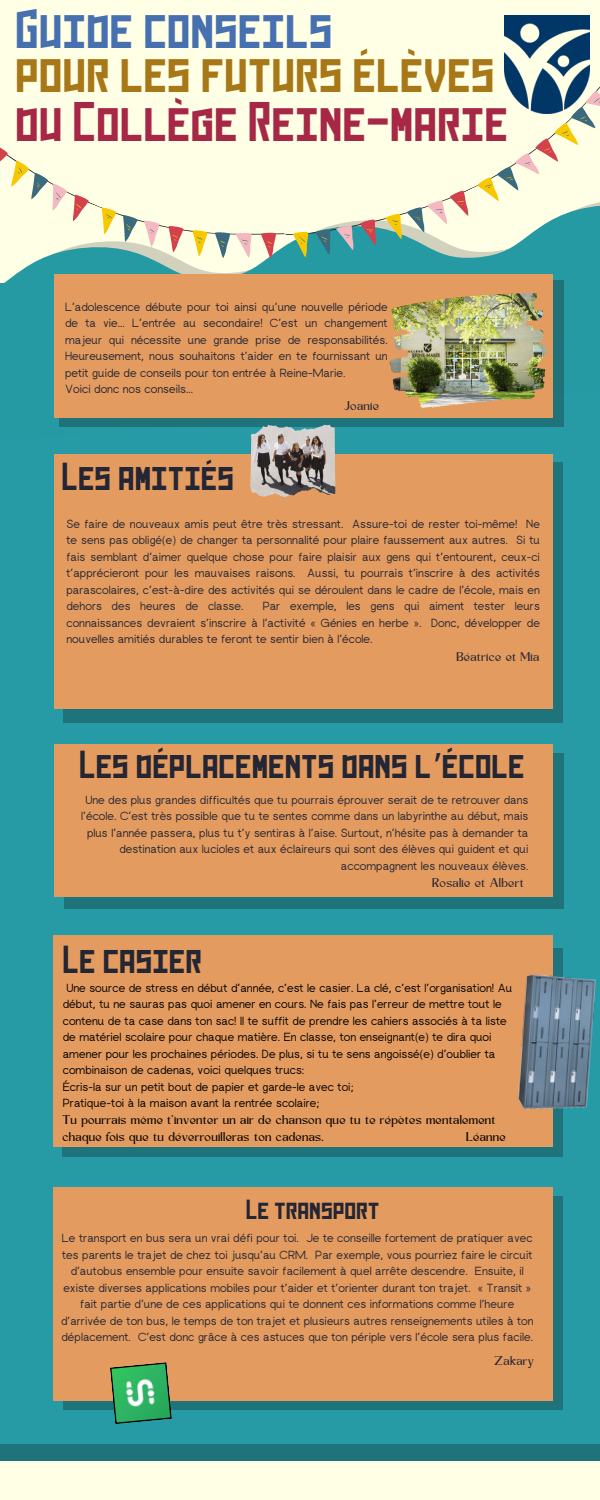
<style>
.page{position:relative;width:600px;height:1500px;background:#269aa5}
.page>*{position:absolute;margin:0;border:0;box-sizing:border-box;transform-origin:0 0}
.t1{font:48.8px "Istruktura";color:#a62746}
.t2{font:48.8px "Istruktura";color:#a87717}
.t3{font:48.8px "Istruktura";color:#4770b0}
.t4{font:34.2px "Istruktura";color:#242634}
.t5{font:24.2px "Istruktura";color:#242634}
.t6{font:11.8px/16.5px "rugratssans";color:#242634;text-align:justify}
.t7{font:11.8px/16.5px "rugratssans";color:#000}
.t8{font:11.8px/16.5px "Kingred Serif";color:#000}
.t9{font:11.8px "Kingred Serif";color:#242634}
.s1{font-family:"Noto Sans Gurmukhi"}
</style>
<div class="page">
<div style="left:0;top:0;width:600px;height:301px;background:#ffffe6"></div>
<div style="left:64px;top:753px;width:499px;height:156px;background:#1f737a"></div>
<div style="left:54px;top:744px;width:498px;height:153px;background:#e49b5f"></div>
<svg style="left:64px;top:463px;width:499px;height:260px;background:#2d7578"></svg>
<div style="left:54px;top:454px;width:498px;height:254px;background:#e49b5f"></div>
<div style="left:0;top:1444px;width:600px;height:48px;background:#1f737a"></div>
<div style="left:0;top:1461px;width:600px;height:39px;background:#ffffe6"></div>
<svg style="left:0;top:272px;width:600px;height:182px"></svg>
<div style="left:63px;top:949px;width:500px;height:208px;background:linear-gradient(to right,#1f737a,#1f737a)"></div>
<div style="left:53px;top:935px;width:499px;height:211px;background:#e49b5f"></div>
<svg style="left:0;top:233px;width:285px;height:43px;fill:#259aa2"></svg>
<svg style="left:0;top:147px;width:281px;height:112px"></svg>
<svg style="left:284px;top:65px;width:316px;height:207px;fill:#259aa2"></svg>
<svg style="left:292px;top:69px;width:308px;height:189px"></svg>
<img style="left:504px;top:16px;width:85px;height:97px">
<svg style="left:59px;top:281px;width:504px;height:146px;background:#327776"></svg>
<img style="left:54px;top:274px;width:498px;height:143px">
<img style="left:518px;top:972px;width:78px;height:145px">
<div style="left:64px;top:1196px;width:499px;height:213px;background:#1f737a"></div>
<div style="left:53px;top:1187px;width:499px;height:214px;background:#e49b5f"></div>
<img style="left:524px;top:299px;width:23px;height:51px">
<img style="left:270px;top:425px;width:65px;height:64px">
<svg style="left:110px;top:1362px;width:62px;height:62px"></svg>
<p class="t3" style="left:17px;top:9px;width:319px">Guide conseils</p>
<p class="t2" style="left:17px;top:53px;width:481px">pour les futurs élèves</p>
<p class="t1" style="left:17px;top:102px;width:494px">du Collège Reine-marie</p>
<p class="t6" style="left:65px;top:299px;width:324px">L’adolescence débute pour toi ainsi qu’une nouvelle période de ta vie... L’entrée au secondaire! C’est un changement majeur qui nécessite une grande prise de responsabilités.<br>Heureusement, nous souhaitons t’aider en te fournissant un petit guide de conseils pour ton entrée à Reine-Marie.</p>
<p class="t6" style="left:65px;top:382px;width:130px">Voici donc nos conseils...</p>
<h2 class="t9" style="left:344px;top:402px;width:37px">Joanie</h2>
<h1 class="t4" style="left:63px;top:463px;width:174px">Les amitiés</h1>
<p class="t6" style="left:66px;top:517px;width:475px">Se faire de nouveaux amis peut être très stressant. Assure-toi de rester toi-même! Ne te sens pas obligé(e) de changer ta personnalité pour plaire faussement aux autres. Si tu fais semblant d’aimer quelque chose pour faire plaisir aux gens qui t’entourent, ceux-ci t’apprécieront pour les mauvaises raisons. Aussi, tu pourrais t’inscrire à des activités parascolaires, c’est-à-dire des activités qui se déroulent dans le cadre de l’école, mais en dehors des heures de classe.</p>
<p class="t6" style="left:66px;top:599px;width:475px;text-indent:196px">Par exemple, les gens qui aiment tester leurs connaissances devraient s’inscrire à l’activité « Génies en herbe ». Donc, développer de nouvelles amitiés durables te feront te sentir bien à l’école.</p>
<p class="t9" style="left:457px;top:652px;width:85px">Béatrice et Mia</p>
<p class="t4" style="left:80px;top:751px;width:447px">Les déplacements dans l<span class="s1">’</span>école</p>
<p class="t6" style="left:81px;top:793px;width:449px;text-align:right">Une des plus grandes difficultés que tu pourrais éprouver serait de te retrouver dans l’école. C’est très possible que tu te sentes comme dans un labyrinthe au début, mais plus l’année passera, plus tu t’y sentiras à l’aise. Surtout, n’hésite pas à demander ta destination aux lucioles et aux éclaireurs qui sont des élèves qui guident et qui accompagnent les nouveaux élèves.</p>
<p class="t9" style="left:432px;top:878px;width:93px">Rosalie et Albert</p>
<p class="t4" style="left:64px;top:946px;width:141px">Le casier</p>
<p class="t7" style="left:63px;top:980px;width:451px">Une source de stress en début d’année, c’est le casier. La clé, c’est l’organisation! Au début, tu ne sauras pas quoi amener en cours. Ne fais pas l’erreur de mettre tout le contenu de ta case dans ton sac! Il te suffit de prendre les cahiers associés à ta liste de matériel scolaire pour chaque matière. En classe, ton enseignant(e) te dira quoi amener pour les prochaines périodes. De plus, si tu te sens angoissé(e) d’oublier ta combinaison de cadenas, voici quelques trucs:</p>
<p class="t7" style="left:63px;top:1079px;width:292px">Écris-la sur un petit bout de papier et garde-le avec toi;</p>
<h2 class="t7" style="left:63px;top:1096px;width:258px">Pratique-toi à la maison avant la rentrée scolaire;</h2>
<p class="t8" style="left:63px;top:1113px;width:435px">Tu pourrais même t’inventer un air de chanson que tu te répètes mentalement chaque fois que tu déverrouilleras ton cadenas.</p>
<p class="t8" style="left:467px;top:1130px;width:41px">Léanne</p>
<p class="t5" style="left:247px;top:1200px;width:135px">Le transport</p>
<h3 class="t6" style="left:61px;top:1231px;width:474px;text-align:center">Le transport en bus sera un vrai défi pour toi. Je te conseille fortement de pratiquer avec tes parents le trajet de chez toi jusqu’au CRM. Par exemple, vous pourriez faire le circuit d’autobus ensemble pour ensuite savoir facilement à quel arrête descendre. Ensuite, il existe diverses applications mobiles pour t’aider et t’orienter durant ton trajet. « Transit » fait partie d’une de ces applications qui te donnent ces informations comme l’heure d’arrivée de ton bus, le temps de ton trajet et plusieurs autres renseignements utiles à ton déplacement. C’est donc grâce à ces astuces que ton périple vers l’école sera plus facile.</h3>
<p class="t9" style="left:495px;top:1356px;width:42px">Zakary</p>
</div>
